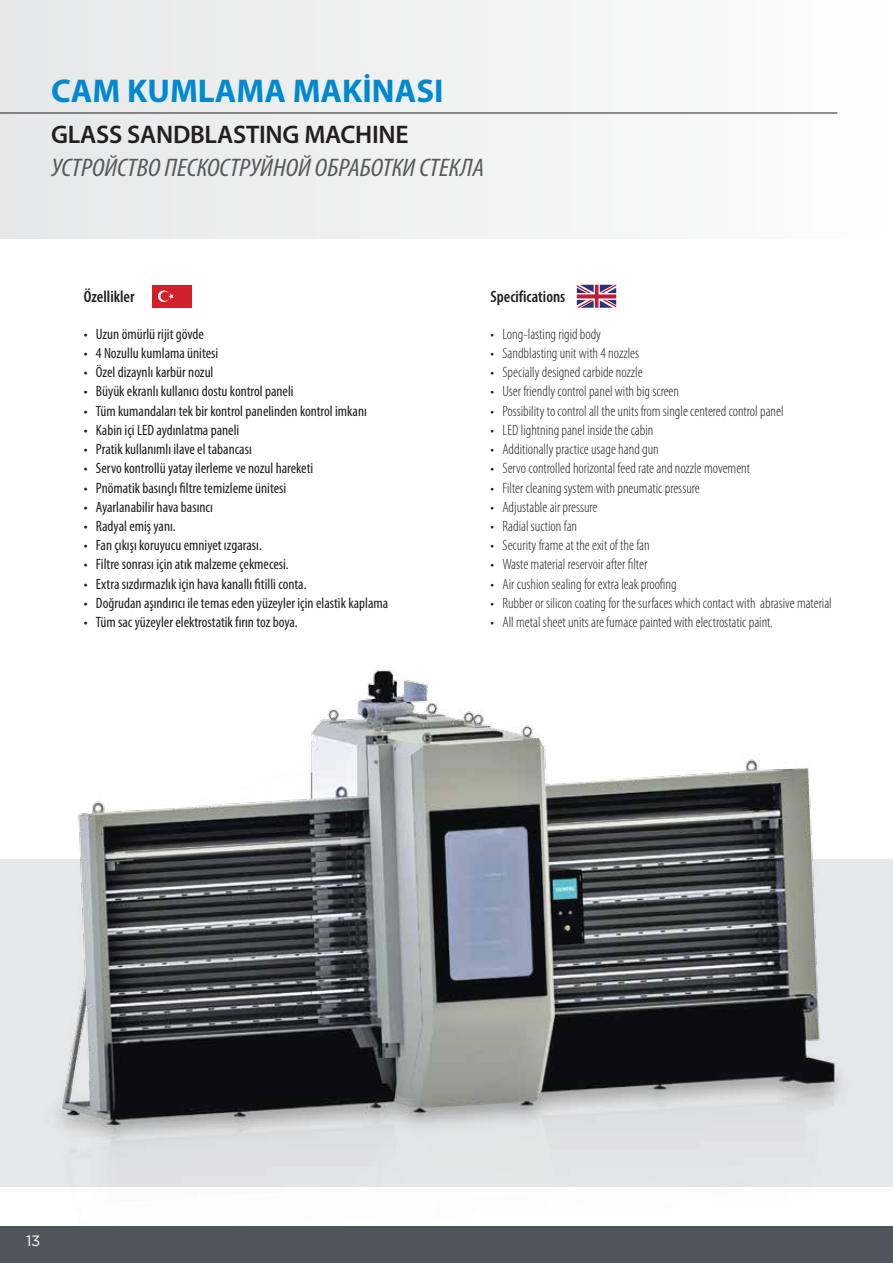
<style>
.page{position:relative;width:893px;height:1263px;background:#fff}
.page>*{position:absolute;margin:0;border:0;box-sizing:border-box;transform-origin:0 0}
.t1{font:700 33px "Myriad Pro";color:#0089cf}
.t2{font:italic condensed 25.5px "Myriad Pro";color:#58595b;scale:1.1 1}
.t3{font:600 25.5px "Myriad Pro";letter-spacing:-.01em;color:#231f20}
.t4{font:600 condensed 16.5px "Myriad Pro";color:#231f20}
.t5{font:300 condensed 15px "Myriad Pro";color:#231f20}
.t6{font:condensed 15px "Myriad Pro";color:#231f20}
.t7{font:15px "Gotham";color:#fff}
</style>
<div class="page">
<img style="left:9px;top:670px;width:884px;height:557px">
<div style="left:0;top:0;width:893px;height:239px;background:#f1f2f2"></div>
<hr style="left:0;top:113px;width:837px;height:1px;background:#231f20">
<div style="left:152px;top:285px;width:40px;height:23px;background:#d1202a"></div>
<svg style="left:158px;top:290px;width:11px;height:12px"></svg>
<div style="left:161px;top:292px;width:9px;height:9px;background:#d1202a;border-radius:50%"></div>
<svg style="left:169px;top:293px;width:5px;height:6px"></svg>
<svg style="left:577px;top:285px;width:39px;height:23px"></svg>
<div style="left:0;top:1227px;width:893px;height:36px;background:#50565b"></div>
<h1 class="t1" style="left:51px;top:69px;width:394px">CAM KUMLAMA MAKİNASI</h1>
<h2 class="t3" style="left:51px;top:121px;width:359px">GLASS SANDBLASTING MACHINE</h2>
<h2 class="t2" style="left:51px;top:152px;width:396px">УСТРОЙСТВО ПЕСКОСТРУЙНОЙ ОБРАБОТКИ СТЕКЛА</h2>
<p class="t4" style="left:84px;top:288px;width:52px">Özellikler</p>
<p class="t6" style="left:84px;top:326px;width:121px">• Uzun ömürlü rijit gövde</p>
<p class="t6" style="left:84px;top:345px;width:136px">• 4 Nozullu kumlama ünitesi</p>
<p class="t6" style="left:84px;top:364px;width:131px">• Özel dizaynlı karbür nozul</p>
<p class="t6" style="left:84px;top:383px;width:211px">• Büyük ekranlı kullanıcı dostu kontrol paneli</p>
<p class="t6" style="left:84px;top:403px;width:284px">• Tüm kumandaları tek bir kontrol panelinden kontrol imkanı</p>
<p class="t6" style="left:84px;top:422px;width:157px">• Kabin içi LED aydınlatma paneli</p>
<p class="t6" style="left:84px;top:441px;width:169px">• Pratik kullanımlı ilave el tabancası</p>
<p class="t6" style="left:84px;top:460px;width:231px">• Servo kontrollü yatay ilerleme ve nozul hareketi</p>
<p class="t6" style="left:84px;top:479px;width:204px">• Pnömatik basınçlı filtre temizleme ünitesi</p>
<p class="t6" style="left:84px;top:499px;width:130px">• Ayarlanabilir hava basıncı</p>
<p class="t6" style="left:84px;top:518px;width:93px">• Radyal emiş yanı.</p>
<p class="t6" style="left:84px;top:537px;width:180px">• Fan çıkışı koruyucu emniyet ızgarası.</p>
<p class="t6" style="left:84px;top:556px;width:206px">• Filtre sonrası için atık malzeme çekmecesi.</p>
<p class="t6" style="left:84px;top:575px;width:224px">• Extra sızdırmazlık için hava kanallı fitilli conta.</p>
<p class="t6" style="left:84px;top:595px;width:306px">• Doğrudan aşındırıcı ile temas eden yüzeyler için elastik kaplama</p>
<p class="t6" style="left:84px;top:614px;width:215px">• Tüm sac yüzeyler elektrostatik fırın toz boya.</p>
<p class="t4" style="left:490px;top:288px;width:76px">Specifications</p>
<p class="t5" style="left:490px;top:326px;width:112px">• Long-lasting rigid body</p>
<p class="t5" style="left:490px;top:345px;width:150px">• Sandblasting unit with 4 nozzles</p>
<p class="t5" style="left:490px;top:364px;width:154px">• Specially designed carbide nozzle</p>
<p class="t5" style="left:490px;top:384px;width:190px">• User friendly control panel with big screen</p>
<p class="t5" style="left:490px;top:403px;width:295px">• Possibility to control all the units from single centered control panel</p>
<p class="t5" style="left:490px;top:422px;width:164px">• LED lightning panel inside the cabin</p>
<p class="t5" style="left:490px;top:441px;width:170px">• Additionally practice usage hand gun</p>
<p class="t5" style="left:490px;top:460px;width:261px">• Servo controlled horizontal feed rate and nozzle movement</p>
<p class="t5" style="left:490px;top:480px;width:211px">• Filter cleaning system with pneumatic pressure</p>
<p class="t5" style="left:490px;top:499px;width:108px">• Adjustable air pressure</p>
<p class="t5" style="left:490px;top:518px;width:88px">• Radial suction fan</p>
<p class="t5" style="left:490px;top:537px;width:161px">• Security frame at the exit of the fan</p>
<p class="t5" style="left:490px;top:556px;width:158px">• Waste material reservoir after filter</p>
<p class="t5" style="left:490px;top:576px;width:188px">• Air cushion sealing for extra leak proofing</p>
<p class="t5" style="left:490px;top:595px;width:343px">• Rubber or silicon coating for the surfaces which contact with abrasive material</p>
<p class="t5" style="left:490px;top:614px;width:284px">• All metal sheet units are furnace painted with electrostatic paint.</p>
<p class="t7" style="left:26px;top:1231px;width:16px">13</p>
</div>
